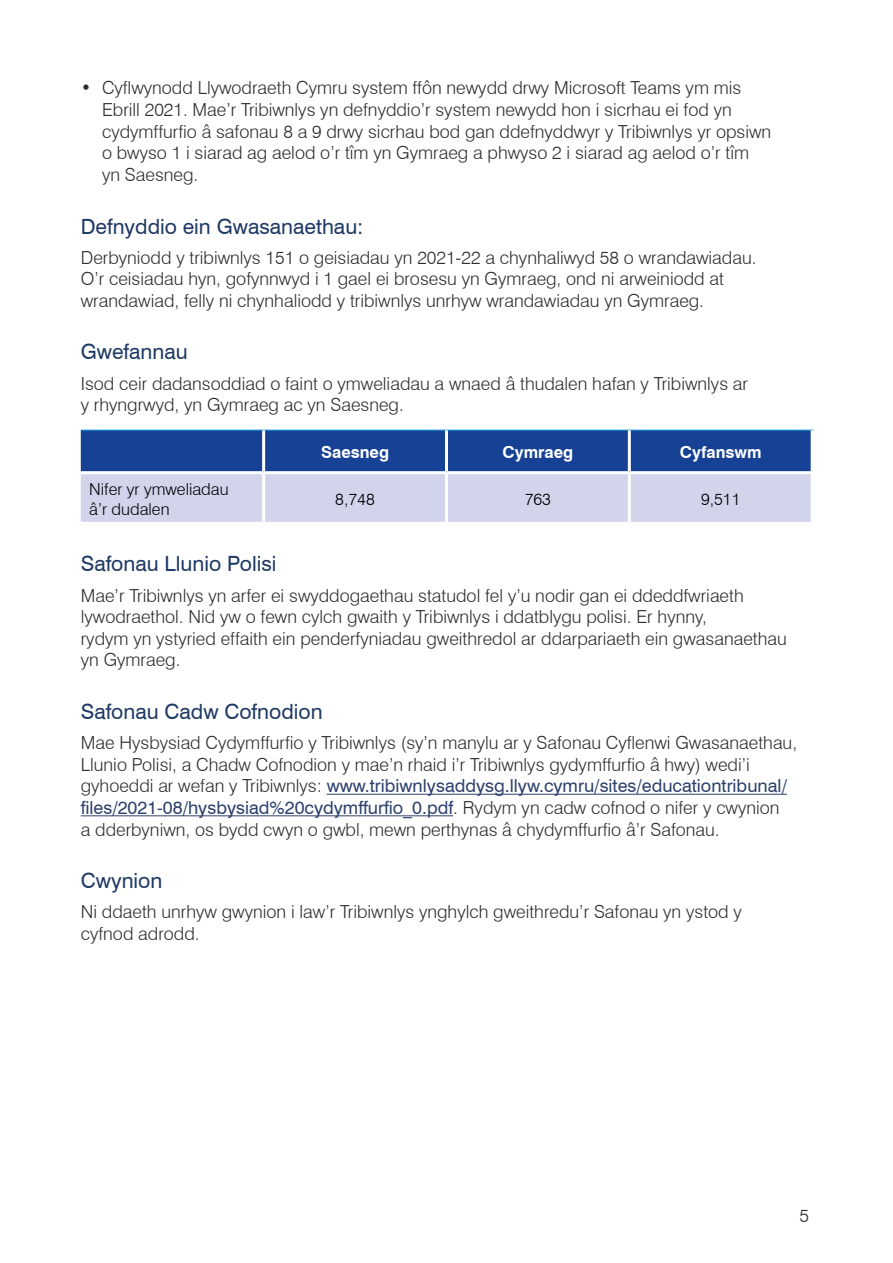
<style>
.page{position:relative;width:893px;height:1263px;background:#fff}
.page>*{position:absolute;margin:0;border:0;box-sizing:border-box;transform-origin:0 0}
.H2_Sub_Headings{font:21px "Swiss 721 BT";color:#1f3a65}
.Body_Text{font:300 18px/21.6px "Swiss 721 BT";color:#2d2d2c}
.Last_Bullet{font:300 18px/21.6px "Swiss 721 BT";color:#2d2d2c}
.Table_Text{font:300 16.5px/19.8px "Swiss 721 BT";color:#000}
.Table_Heading_Centre{font:700 16.5px "Swiss 721 BT";color:#fff}
.Table_Text_Centred{font:300 16.5px "Swiss 721 BT";color:#000}
.s1{font-weight:400;color:#2d416c}
</style>
<div class="page">
<hr style="left:327px;top:794px;width:460px;height:1px;background:#2d416c">
<hr style="left:81px;top:815px;width:372px;height:1px;background:#2d416c">
<svg style="left:81px;top:431px;width:730px;height:91px;background:#7c91c4"></svg>
<hr style="left:81px;top:430px;width:183px;height:1px;background:#008eca">
<hr style="left:264px;top:430px;width:182px;height:1px;background:#008eca">
<hr style="left:446px;top:430px;width:183px;height:1px;background:#008eca">
<hr style="left:629px;top:430px;width:185px;height:1px;background:#008eca">
<hr style="left:262px;top:474px;width:3px;height:48px;background:#fff">
<hr style="left:445px;top:474px;width:3px;height:48px;background:#fff">
<hr style="left:628px;top:474px;width:3px;height:48px;background:#fff">
<hr style="left:262px;top:430px;width:3px;height:41px;background:#fff">
<hr style="left:445px;top:430px;width:3px;height:41px;background:#fff">
<hr style="left:628px;top:430px;width:3px;height:41px;background:#fff">
<hr style="left:811px;top:430px;width:3px;height:41px;background:#fff">
<hr style="left:81px;top:471px;width:183px;height:3px;background:#fff">
<hr style="left:264px;top:471px;width:182px;height:3px;background:#fff">
<hr style="left:446px;top:471px;width:183px;height:3px;background:#fff">
<hr style="left:629px;top:471px;width:185px;height:3px;background:#fff">
<p class="Last_Bullet" style="left:102px;top:77px;width:671px;text-indent:-21px">• Cyflwynodd Llywodraeth Cymru system ffôn newydd drwy Microsoft Teams ym mis Ebrill 2021. Mae’r Tribiwnlys yn defnyddio’r system newydd hon i sicrhau ei fod yn cydymffurfio â safonau 8 a 9 drwy sicrhau bod gan ddefnyddwyr y Tribiwnlys yr opsiwn o bwyso 1 i siarad ag aelod o’r tîm yn Gymraeg a phwyso 2 i siarad ag aelod o’r tîm yn Saesneg.</p>
<h2 class="H2_Sub_Headings" style="left:81px;top:213px;width:284px">Defnyddio ein Gwasanaethau:</h2>
<p class="Body_Text" style="left:81px;top:246px;width:677px">Derbyniodd y tribiwnlys 151 o geisiadau yn 2021-22 a chynhaliwyd 58 o wrandawiadau.<br>O’r ceisiadau hyn, gofynnwyd i 1 gael ei brosesu yn Gymraeg, ond ni arweiniodd at wrandawiad, felly ni chynhaliodd y tribiwnlys unrhyw wrandawiadau yn Gymraeg.</p>
<h2 class="H2_Sub_Headings" style="left:81px;top:339px;width:109px">Gwefannau</h2>
<p class="Body_Text" style="left:81px;top:372px;width:669px">Isod ceir dadansoddiad o faint o ymweliadau a wnaed â thudalen hafan y Tribiwnlys ar y rhyngrwyd, yn Gymraeg ac yn Saesneg.</p>
<p class="Table_Heading_Centre" style="left:321px;top:442px;width:70px">Saesneg</p>
<p class="Table_Heading_Centre" style="left:503px;top:442px;width:72px">Cymraeg</p>
<p class="Table_Heading_Centre" style="left:680px;top:442px;width:83px">Cyfanswm</p>
<p class="Table_Text" style="left:89px;top:479px;width:141px">Nifer yr ymweliadau â’r dudalen</p>
<p class="Table_Text_Centred" style="left:335px;top:489px;width:41px">8,748</p>
<p class="Table_Text_Centred" style="left:525px;top:489px;width:28px">763</p>
<p class="Table_Text_Centred" style="left:701px;top:489px;width:41px">9,511</p>
<h2 class="H2_Sub_Headings" style="left:81px;top:551px;width:197px">Safonau Llunio Polisi</h2>
<p class="Body_Text" style="left:81px;top:584px;width:708px">Mae’r Tribiwnlys yn arfer ei swyddogaethau statudol fel y’u nodir gan ei ddeddfwriaeth lywodraethol. Nid yw o fewn cylch gwaith y Tribiwnlys i ddatblygu polisi. Er hynny,<br>rydym yn ystyried effaith ein penderfyniadau gweithredol ar ddarpariaeth ein gwasanaethau yn Gymraeg.</p>
<h2 class="H2_Sub_Headings" style="left:81px;top:699px;width:243px">Safonau Cadw Cofnodion</h2>
<p class="Body_Text" style="left:81px;top:732px;width:718px">Mae Hysbysiad Cydymffurfio y Tribiwnlys (sy’n manylu ar y Safonau Cyflenwi Gwasanaethau, Llunio Polisi, a Chadw Cofnodion y mae’n rhaid i’r Tribiwnlys gydymffurfio â hwy) wedi’i gyhoeddi ar wefan y Tribiwnlys: <span class="s1">www.tribiwnlysaddysg.llyw.cymru/sites/educationtribunal/ files/2021-08/hysbysiad%20cydymffurfio_0.pdf</span>. Rydym yn cadw cofnod o nifer y cwynion<br>a dderbyniwn, os bydd cwyn o gwbl, mewn perthynas â chydymffurfio â’r Safonau.</p>
<h2 class="H2_Sub_Headings" style="left:81px;top:868px;width:83px">Cwynion</h2>
<p class="Body_Text" style="left:81px;top:901px;width:663px">Ni ddaeth unrhyw gwynion i law’r Tribiwnlys ynghylch gweithredu’r Safonau yn ystod y cyfnod adrodd.</p>
<p class="Body_Text" style="left:799px;top:1205px;width:11px">5</p>
</div>
